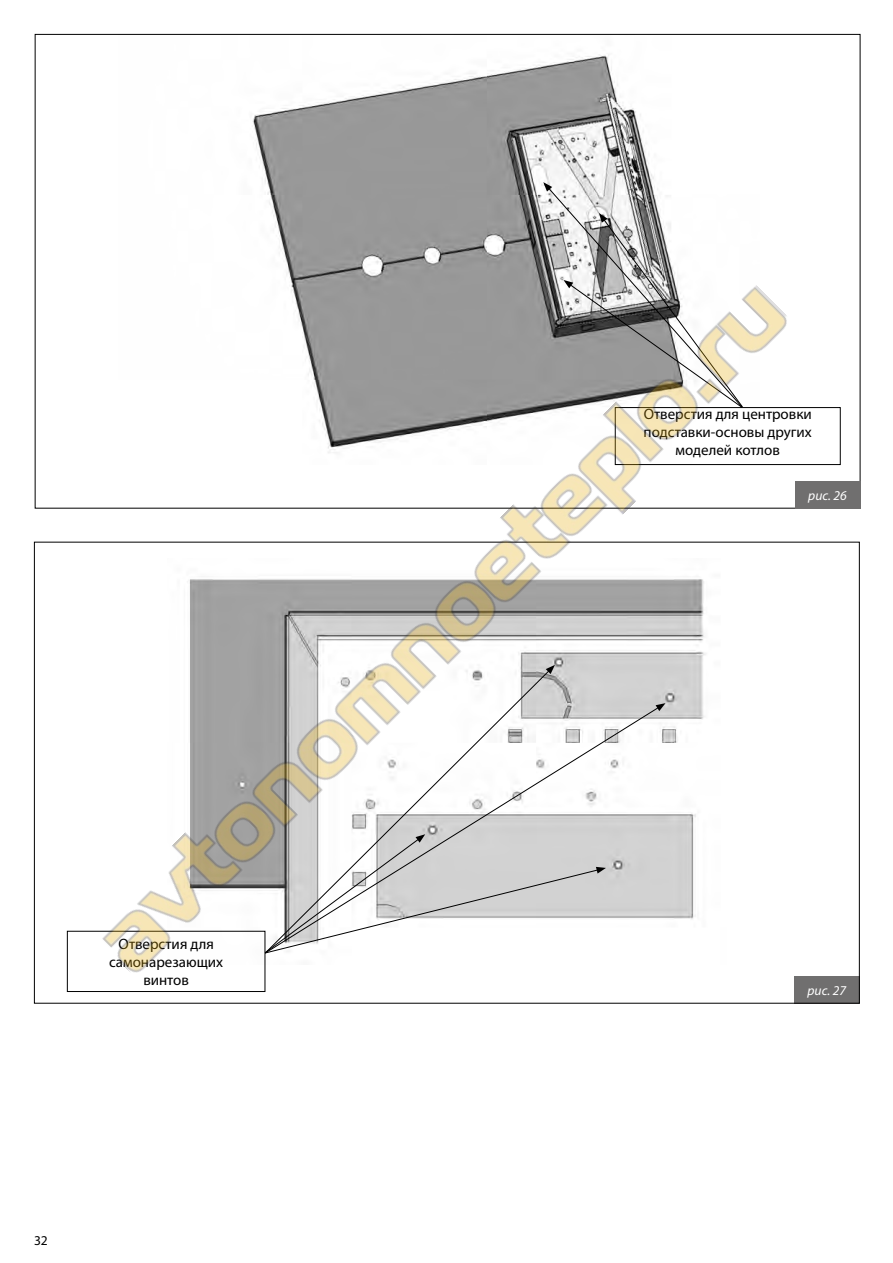
<style>
.page{position:relative;width:893px;height:1263px;background:#fff}
.page>*{position:absolute;margin:0;border:0;box-sizing:border-box;transform-origin:0 0}
.t1{font:15px/18px "Myriad Pro";color:#000;text-align:center}
.t2{font:italic 13.5px "Myriad Pro";color:#fff}
.t3{font:13.5px "Myriad Pro";color:#000}
</style>
<div class="page">
<img style="left:252px;top:54px;width:402px;height:220px">
<div style="left:794px;top:481px;width:66px;height:27px;background:#706f6f"></div>
<svg style="left:543px;top:182px;width:132px;height:92px"></svg>
<div style="left:794px;top:976px;width:66px;height:27px;background:#706f6f"></div>
<div style="left:67px;top:931px;width:198px;height:61px;border:1px solid #000"></div>
<img style="left:89px;top:274px;width:715px;height:714px">
<p class="t1" style="left:109px;top:934px;width:116px">Отверстия для самонарезающих винтов</p>
<p class="t3" style="left:34px;top:1232px;width:15px">32</p>
<p class="t1" style="left:644px;top:405px;width:170px">Отверстия для центровки подставки-основы других моделей котлов</p>
<p class="t2" style="left:808px;top:487px;width:40px">рис. 26</p>
<p class="t2" style="left:807px;top:982px;width:40px">рис. 27</p>
</div>
